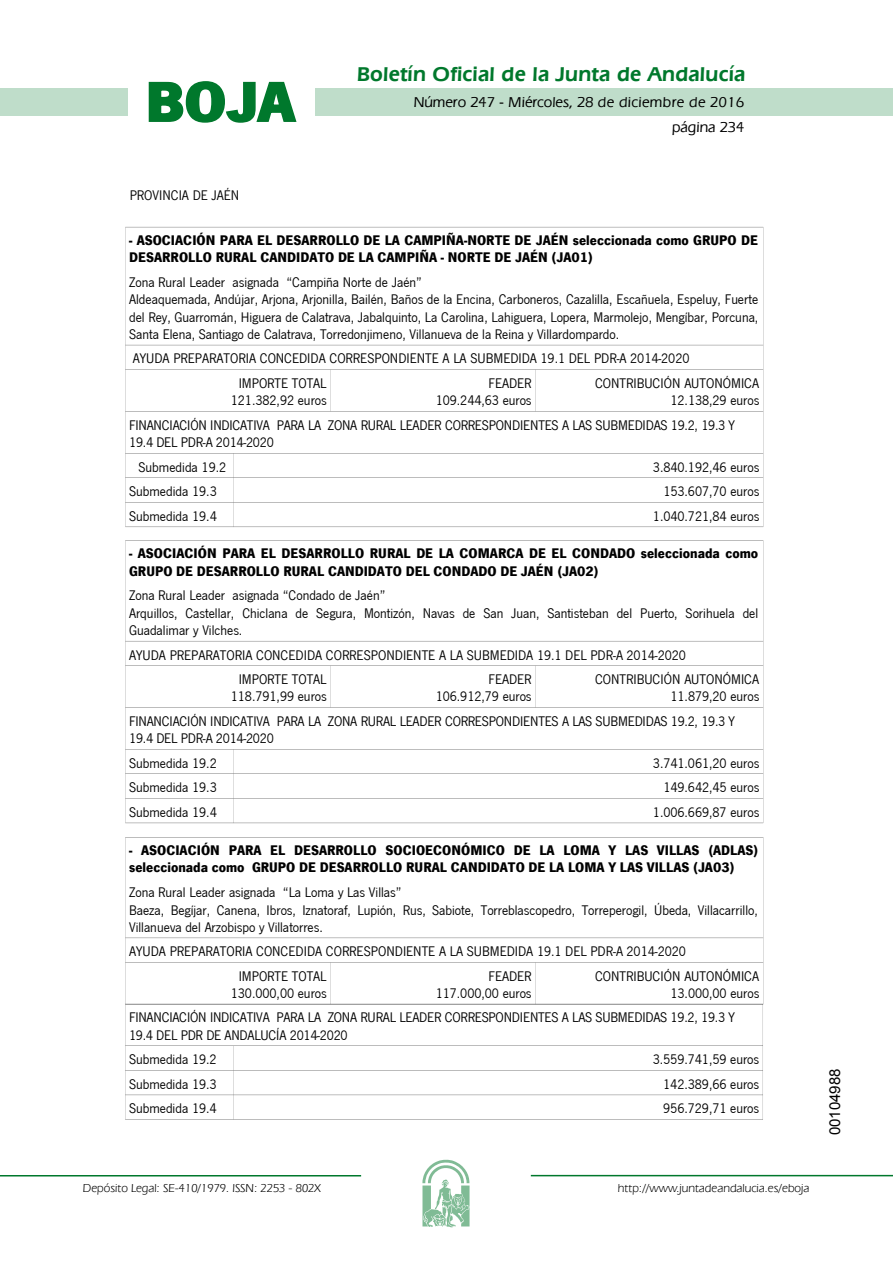
<style>
.page{position:relative;width:893px;height:1263px;background:#fff}
.page>*{position:absolute;margin:0;border:0;box-sizing:border-box;transform-origin:0 0}
.t1{font:700 57.75px "News Got T";color:#00782c;scale:1.14 1}
.t2{font:600 21px "Eras IT Cby BT";letter-spacing:.01em;color:#00782c}
.t3{font:500 15px/24.5px "Eras IT Cby BT";color:#000;text-align:right}
.t4{font:15px "Arial";color:#000}
.t5{font:14.4px/17.2px "News Got T";color:#000}
.t6{font:700 14.4px/17.2px "News Got T";color:#000}
.t7{font:12px "Eras IT Cby BT";color:#000}
</style>
<div class="page">
<div style="left:315px;top:88px;width:577px;height:28px;background:#bfddca"></div>
<div style="left:0;top:88px;width:128px;height:28px;background:#bfddca"></div>
<hr style="left:0;top:1175px;width:361px;height:2px;background:#00782c">
<svg style="left:422px;top:1159px;width:47px;height:68px"></svg>
<hr style="left:531px;top:1175px;width:361px;height:1px;background:#00782c">
<svg style="left:148px;top:81px;width:149px;height:42px"></svg>
<svg style="left:125px;top:227px;width:639px;height:301px"></svg>
<svg style="left:125px;top:540px;width:639px;height:284px"></svg>
<svg style="left:125px;top:837px;width:639px;height:283px"></svg>
<h1 class="t1" style="left:145px;top:68px;width:133px">BOJA</h1>
<h2 class="t2" style="left:357px;top:62px;width:390px">Boletín Oficial de la Junta de Andalucía</h2>
<p class="t3" style="left:414px;top:90px;width:332px">Número 247 - Miércoles, 28 de diciembre de 2016 página 234</p>
<p class="t5" style="left:130px;top:186px;width:111px">PROVINCIA DE JAÉN</p>
<p class="t6" style="left:129px;top:232px;width:630px">- ASOCIACIÓN PARA EL DESARROLLO DE LA CAMPIÑA-NORTE DE JAÉN seleccionada como GRUPO DE<br>DESARROLLO RURAL CANDIDATO DE LA CAMPIÑA - NORTE DE JAÉN (JA01)</p>
<p class="t5" style="left:129px;top:274px;width:630px">Zona Rural Leader asignada “Campiña Norte de Jaén”<br>Aldeaquemada, Andújar, Arjona, Arjonilla, Bailén, Baños de la Encina, Carboneros, Cazalilla, Escañuela, Espeluy, Fuerte del Rey, Guarromán, Higuera de Calatrava, Jabalquinto, La Carolina, Lahiguera, Lopera, Marmolejo, Mengíbar, Porcuna, Santa Elena, Santiago de Calatrava, Torredonjimeno, Villanueva de la Reina y Villardompardo.</p>
<p class="t5" style="left:239px;top:346px;width:452px;line-height:24.6px;text-indent:-106px">AYUDA PREPARATORIA CONCEDIDA CORRESPONDIENTE A LA SUBMEDIDA 19.1 DEL PDR-A 2014-2020<br>IMPORTE TOTAL</p>
<p class="t5" style="left:231px;top:392px;width:97px">121.382,92 euros</p>
<p class="t5" style="left:435px;top:375px;width:97px;text-align:right">FEADER<br>109.244,63 euros</p>
<p class="t5" style="left:595px;top:375px;width:166px;text-align:right">CONTRIBUCIÓN AUTONÓMICA<br>12.138,29 euros</p>
<p class="t5" style="left:129px;top:416px;width:607px">FINANCIACIÓN INDICATIVA PARA LA ZONA RURAL LEADER CORRESPONDIENTES A LAS SUBMEDIDAS 19.2, 19.3 Y<br>19.4 DEL PDR-A 2014-2020</p>
<p class="t5" style="left:138px;top:458px;width:89px">Submedida 19.2</p>
<p class="t5" style="left:653px;top:458px;width:108px">3.840.192,46 euros</p>
<p class="t5" style="left:129px;top:483px;width:89px">Submedida 19.3</p>
<p class="t5" style="left:663px;top:483px;width:97px">153.607,70 euros</p>
<p class="t5" style="left:129px;top:507px;width:89px">Submedida 19.4</p>
<p class="t5" style="left:653px;top:507px;width:108px">1.040.721,84 euros</p>
<p class="t6" style="left:129px;top:545px;width:630px">- ASOCIACIÓN PARA EL DESARROLLO RURAL DE LA COMARCA DE EL CONDADO seleccionada como<br>GRUPO DE DESARROLLO RURAL CANDIDATO DEL CONDADO DE JAÉN (JA02)</p>
<p class="t5" style="left:129px;top:587px;width:630px">Zona Rural Leader asignada “Condado de Jaén”<br>Arquillos, Castellar, Chiclana de Segura, Montizón, Navas de San Juan, Santisteban del Puerto, Sorihuela del<br>Guadalimar y Vilches.</p>
<p class="t5" style="left:239px;top:642px;width:449px;line-height:24.6px;text-indent:-109px">AYUDA PREPARATORIA CONCEDIDA CORRESPONDIENTE A LA SUBMEDIDA 19.1 DEL PDR-A 2014-2020<br>IMPORTE TOTAL</p>
<p class="t5" style="left:231px;top:688px;width:97px">118.791,99 euros</p>
<p class="t5" style="left:435px;top:671px;width:97px;text-align:right">FEADER<br>106.912,79 euros</p>
<p class="t5" style="left:595px;top:671px;width:166px;text-align:right">CONTRIBUCIÓN AUTONÓMICA<br>11.879,20 euros</p>
<p class="t5" style="left:129px;top:712px;width:607px">FINANCIACIÓN INDICATIVA PARA LA ZONA RURAL LEADER CORRESPONDIENTES A LAS SUBMEDIDAS 19.2, 19.3 Y<br>19.4 DEL PDR-A 2014-2020</p>
<p class="t5" style="left:129px;top:754px;width:89px">Submedida 19.2</p>
<p class="t5" style="left:653px;top:754px;width:108px">3.741.061,20 euros</p>
<p class="t5" style="left:129px;top:779px;width:89px">Submedida 19.3</p>
<p class="t5" style="left:663px;top:779px;width:97px">149.642,45 euros</p>
<p class="t5" style="left:129px;top:803px;width:89px">Submedida 19.4</p>
<p class="t5" style="left:653px;top:803px;width:108px">1.006.669,87 euros</p>
<p class="t6" style="left:129px;top:842px;width:630px">- ASOCIACIÓN PARA EL DESARROLLO SOCIOECONÓMICO DE LA LOMA Y LAS VILLAS (ADLAS) seleccionada como GRUPO DE DESARROLLO RURAL CANDIDATO DE LA LOMA Y LAS VILLAS (JA03)</p>
<p class="t5" style="left:129px;top:884px;width:630px">Zona Rural Leader asignada “La Loma y Las Villas”<br>Baeza, Begíjar, Canena, Ibros, Iznatoraf, Lupión, Rus, Sabiote, Torreblascopedro, Torreperogil, Úbeda, Villacarrillo,<br>Villanueva del Arzobispo y Villatorres.</p>
<p class="t5" style="left:239px;top:939px;width:449px;line-height:24.6px;text-indent:-109px">AYUDA PREPARATORIA CONCEDIDA CORRESPONDIENTE A LA SUBMEDIDA 19.1 DEL PDR-A 2014-2020<br>IMPORTE TOTAL</p>
<p class="t5" style="left:231px;top:985px;width:97px">130.000,00 euros</p>
<p class="t5" style="left:435px;top:967px;width:97px;text-align:right">FEADER<br>117.000,00 euros</p>
<p class="t5" style="left:595px;top:967px;width:166px;text-align:right">CONTRIBUCIÓN AUTONÓMICA<br>13.000,00 euros</p>
<p class="t5" style="left:129px;top:1009px;width:607px">FINANCIACIÓN INDICATIVA PARA LA ZONA RURAL LEADER CORRESPONDIENTES A LAS SUBMEDIDAS 19.2, 19.3 Y<br>19.4 DEL PDR DE ANDALUCÍA 2014-2020</p>
<p class="t5" style="left:129px;top:1051px;width:89px">Submedida 19.2</p>
<p class="t5" style="left:652px;top:1051px;width:108px">3.559.741,59 euros</p>
<p class="t5" style="left:129px;top:1075px;width:89px">Submedida 19.3</p>
<p class="t5" style="left:663px;top:1075px;width:97px">142.389,66 euros</p>
<p class="t5" style="left:129px;top:1100px;width:89px">Submedida 19.4</p>
<p class="t5" style="left:663px;top:1100px;width:97px">956.729,71 euros</p>
<p class="t7" style="left:83px;top:1181px;width:239px">Depósito Legal: SE-410/1979. ISSN: 2253 - 802X</p>
<p class="t7" style="left:618px;top:1181px;width:193px">http://www.juntadeandalucia.es/eboja</p>
<p class="t4" style="left:825px;top:1135px;width:68px;rotate:-90deg">00104988</p>
</div>
